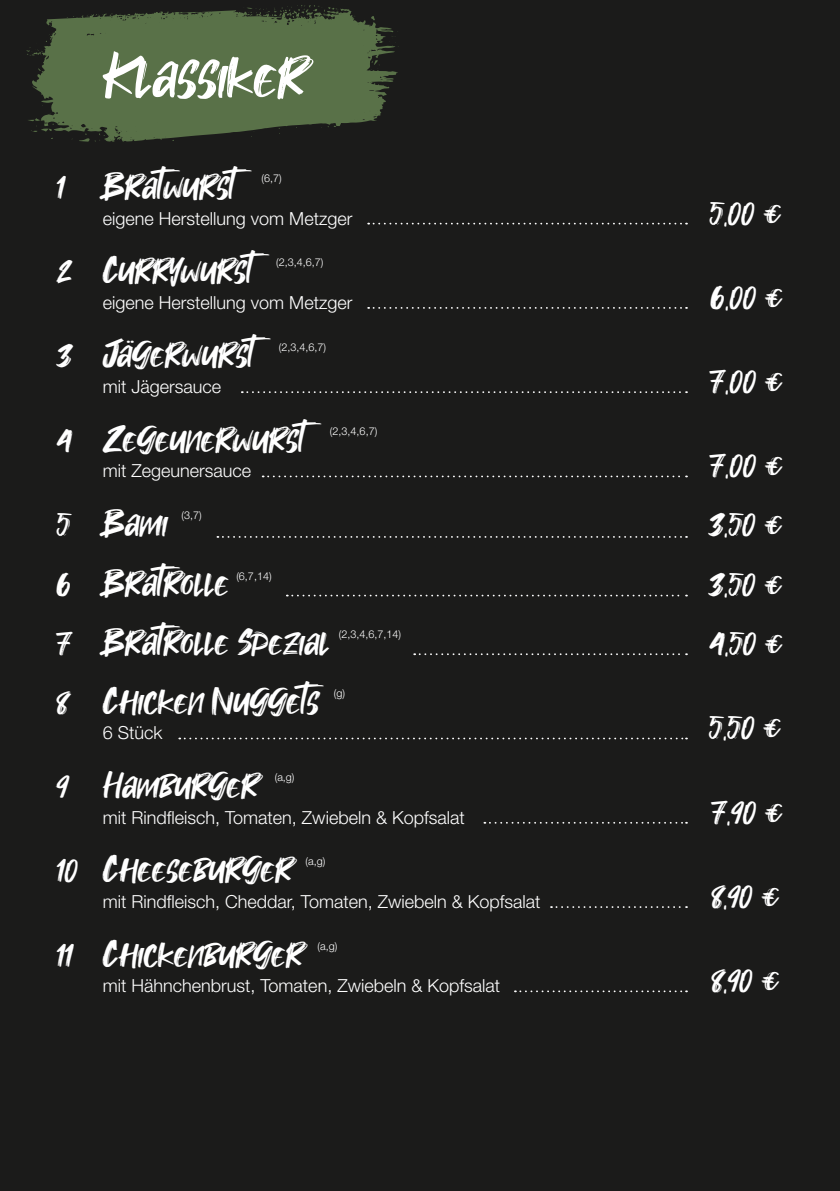
<style>
.page{position:relative;width:840px;height:1191px;background:#fff}
.page>*{position:absolute;margin:0;border:0;box-sizing:border-box;transform-origin:0 0}
.t1{font:59.4px "Takota";color:#fff}
.t2{font:36px "Takota";color:#fff}
.t3{font:300 18px "Helvetica Neue LT Pro";color:#fff}
.t4{font:300 10.8px "Helvetica Neue LT Pro";color:#fff}
</style>
<div class="page">
<div style="left:0;top:0;width:839px;height:1191px;background:#1b1b1a"></div>
<svg style="left:26px;top:5px;width:372px;height:137px;fill:#597148"></svg>
<svg style="left:368px;top:223px;width:318px;height:1px"></svg>
<svg style="left:368px;top:307px;width:318px;height:2px"></svg>
<svg style="left:242px;top:391px;width:444px;height:2px"></svg>
<svg style="left:262px;top:475px;width:424px;height:2px"></svg>
<svg style="left:217px;top:536px;width:469px;height:2px"></svg>
<svg style="left:287px;top:594px;width:399px;height:2px"></svg>
<svg style="left:179px;top:737px;width:507px;height:2px"></svg>
<svg style="left:414px;top:653px;width:272px;height:2px"></svg>
<svg style="left:484px;top:822px;width:202px;height:1px"></svg>
<svg style="left:550px;top:906px;width:136px;height:2px"></svg>
<svg style="left:514px;top:990px;width:172px;height:2px"></svg>
<h1 class="t1" style="left:103px;top:40px;width:205px">Klassiker</h1>
<h2 class="t2" style="left:103px;top:164px;width:157px">Bratwurst</h2>
<p class="t3" style="left:103px;top:207px;width:251px">eigene Herstellung vom Metzger</p>
<h2 class="t2" style="left:709px;top:190px;width:74px">5,00 €</h2>
<h2 class="t2" style="left:57px;top:164px;width:10px">1</h2>
<p class="t4" style="left:261px;top:171px;width:22px">(6,7)</p>
<h2 class="t2" style="left:103px;top:248px;width:174px">Currywurst</h2>
<p class="t3" style="left:103px;top:291px;width:251px">eigene Herstellung vom Metzger</p>
<h2 class="t2" style="left:710px;top:274px;width:74px">6,00 €</h2>
<h2 class="t2" style="left:57px;top:248px;width:17px">2</h2>
<p class="t4" style="left:276px;top:256px;width:49px">(2,3,4,6,7)</p>
<h2 class="t2" style="left:103px;top:332px;width:176px">Jägerwurst</h2>
<p class="t3" style="left:103px;top:376px;width:120px">mit Jägersauce</p>
<h2 class="t2" style="left:709px;top:358px;width:75px">7,00 €</h2>
<h2 class="t2" style="left:57px;top:332px;width:17px">3</h2>
<p class="t4" style="left:278px;top:340px;width:49px">(2,3,4,6,7)</p>
<h2 class="t2" style="left:103px;top:417px;width:226px">Zegeunerwurst</h2>
<p class="t3" style="left:103px;top:460px;width:150px">mit Zegeunersauce</p>
<h2 class="t2" style="left:709px;top:442px;width:75px">7,00 €</h2>
<h2 class="t2" style="left:57px;top:417px;width:17px">4</h2>
<p class="t4" style="left:330px;top:424px;width:49px">(2,3,4,6,7)</p>
<h2 class="t2" style="left:57px;top:501px;width:112px">5 Bami</h2>
<h2 class="t2" style="left:708px;top:501px;width:75px">3,50 €</h2>
<p class="t4" style="left:181px;top:508px;width:22px">(3,7)</p>
<h2 class="t2" style="left:57px;top:561px;width:174px">6 Bratrolle</h2>
<h2 class="t2" style="left:708px;top:561px;width:75px">3,50 €</h2>
<p class="t4" style="left:236px;top:569px;width:37px">(6,7,14)</p>
<h2 class="t2" style="left:57px;top:620px;width:274px">7 Bratrolle Spezial</h2>
<h2 class="t2" style="left:709px;top:620px;width:75px">4,50 €</h2>
<p class="t4" style="left:339px;top:628px;width:64px">(2,3,4,6,7,14)</p>
<h2 class="t2" style="left:103px;top:679px;width:229px">Chicken Nuggets</h2>
<p class="t3" style="left:103px;top:722px;width:61px">6 Stück</p>
<h2 class="t2" style="left:708px;top:704px;width:74px">5,50 €</h2>
<h2 class="t2" style="left:57px;top:679px;width:13px">8</h2>
<p class="t4" style="left:333px;top:686px;width:13px">(g)</p>
<h2 class="t2" style="left:103px;top:763px;width:157px">Hamburger</h2>
<p class="t3" style="left:103px;top:806px;width:363px">mit Rindfleisch, Tomaten, Zwiebeln &amp; Kopfsalat</p>
<h2 class="t2" style="left:711px;top:788px;width:73px">7,90 €</h2>
<h2 class="t2" style="left:57px;top:763px;width:13px">9</h2>
<p class="t4" style="left:274px;top:770px;width:21px">(a,g)</p>
<h2 class="t2" style="left:103px;top:847px;width:191px">Cheeseburger</h2>
<p class="t3" style="left:103px;top:890px;width:439px">mit Rindfleisch, Cheddar, Tomaten, Zwiebeln &amp; Kopfsalat</p>
<h2 class="t2" style="left:711px;top:873px;width:69px">8,90 €</h2>
<h2 class="t2" style="left:57px;top:847px;width:23px">10</h2>
<p class="t4" style="left:305px;top:855px;width:21px">(a,g)</p>
<h2 class="t2" style="left:103px;top:931px;width:202px">Chickenburger</h2>
<p class="t3" style="left:103px;top:974px;width:399px">mit Hähnchenbrust, Tomaten, Zwiebeln &amp; Kopfsalat</p>
<h2 class="t2" style="left:711px;top:957px;width:69px">8,90 €</h2>
<h2 class="t2" style="left:57px;top:931px;width:18px">11</h2>
<p class="t4" style="left:317px;top:939px;width:21px">(a,g)</p>
</div>
